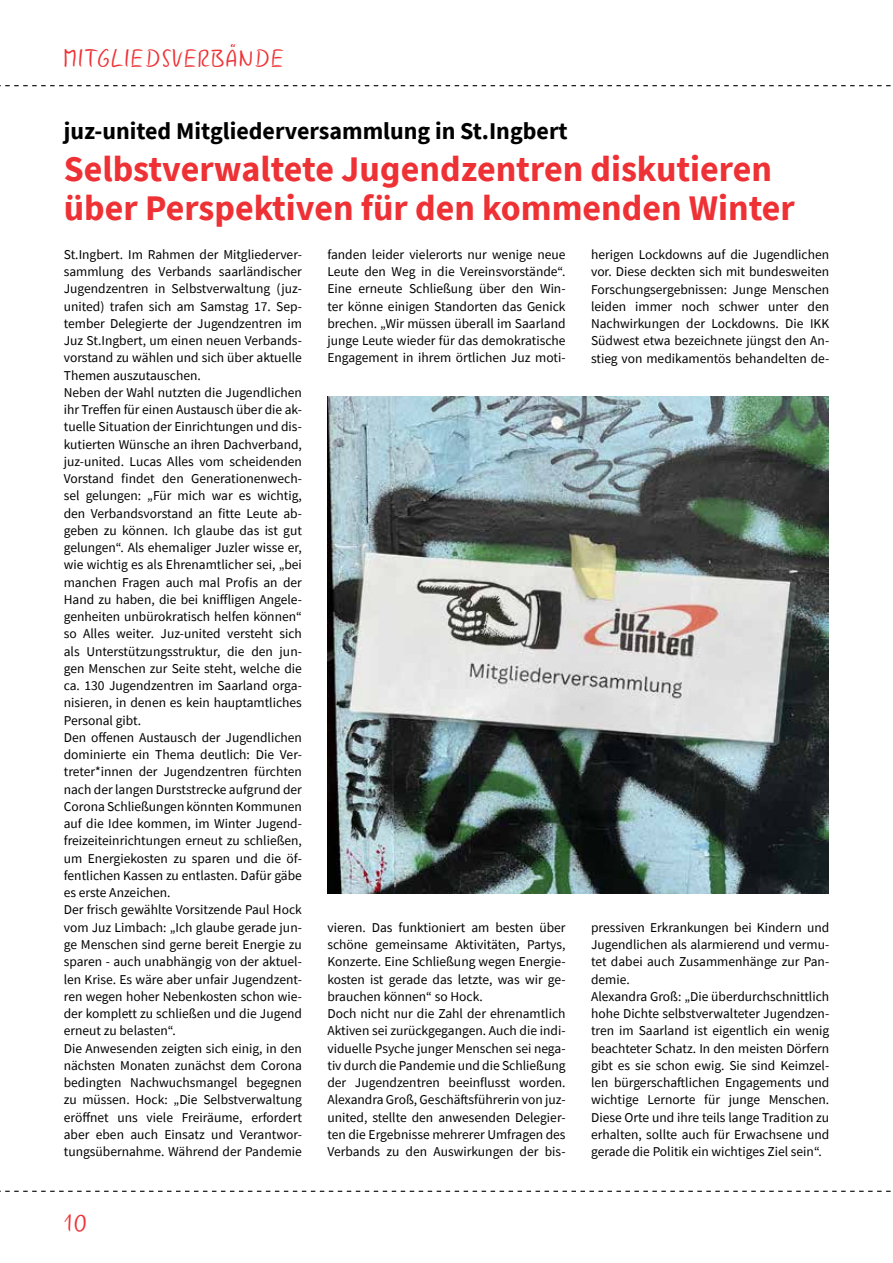
<style>
.page{position:relative;width:893px;height:1263px;background:#fff}
.page>*{position:absolute;margin:0;border:0;box-sizing:border-box;transform-origin:0 0}
.t1{font:700 36px/39px "Source Sans Pro";color:#ee3135}
.t2{font:25.5px "Gunny Rewritten";letter-spacing:.07em;color:#ee3135}
.t3{font:700 24px "Source Sans Pro";color:#000}
.t4{font:13.5px/17.2px "Source Sans Pro";color:#000}
</style>
<div class="page">
<svg style="left:0;top:85px;width:891px;height:1px"></svg>
<svg style="left:0;top:1191px;width:891px;height:1px"></svg>
<img style="left:327px;top:397px;width:501px;height:496px">
<h2 class="t2" style="left:64px;top:42px;width:221px">MITGLIEDSVERBÄNDE</h2>
<h3 class="t3" style="left:64px;top:115px;width:505px">juz-united Mitgliederversammlung in St.Ingbert</h3>
<h1 class="t1" style="left:64px;top:149px;width:732px">Selbstverwaltete Jugendzentren diskutieren über Perspektiven für den kommenden Winter</h1>
<p class="t4" style="left:64px;top:246px;width:240px">St.Ingbert. Im Rahmen der Mitgliederver&shy;sammlung des Verbands saarländischer Jugendzentren in Selbstverwaltung (juz&shy;united) trafen sich am Samstag 17. Sep&shy;tember Delegierte der Jugendzentren im Juz St.Ingbert, um einen neuen Verbands&shy;vorstand zu wählen und sich über aktuelle Themen auszutauschen.<br>Neben der Wahl nutzten die Jugendlichen ihr Treffen für einen Austausch über die ak&shy;tuelle Situation der Einrichtungen und dis&shy;kutierten Wünsche an ihren Dachverband, juz-united. Lucas Alles vom scheidenden Vorstand findet den Generationenwech&shy;sel gelungen: „Für mich war es wichtig, den Verbandsvorstand an fitte Leute ab&shy;geben zu können. Ich glaube das ist gut gelungen“. Als ehemaliger Juzler wisse er, wie wichtig es als Ehrenamtlicher sei, „bei manchen Fragen auch mal Profis an der Hand zu haben, die bei kniffligen Angele&shy;genheiten unbürokratisch helfen können“ so Alles weiter. Juz-united versteht sich als Unterstützungsstruktur, die den jun&shy;gen Menschen zur Seite steht, welche die ca. 130 Jugendzentren im Saarland orga&shy;nisieren, in denen es kein hauptamtliches Personal gibt.<br>Den offenen Austausch der Jugendlichen dominierte ein Thema deutlich: Die Ver&shy;treter*innen der Jugendzentren fürchten nach der langen Durststrecke aufgrund der Corona Schließungen könnten Kommunen auf die Idee kommen, im Winter Jugend&shy;freizeiteinrichtungen erneut zu schließen, um Energiekosten zu sparen und die öf&shy;fentlichen Kassen zu entlasten. Dafür gäbe es erste Anzeichen.<br>Der frisch gewählte Vorsitzende Paul Hock vom Juz Limbach: „Ich glaube gerade jun&shy;ge Menschen sind gerne bereit Energie zu sparen - auch unabhängig von der aktuel&shy;len Krise. Es wäre aber unfair Jugendzent&shy;ren wegen hoher Nebenkosten schon wie&shy;der komplett zu schließen und die Jugend erneut zu belasten“.<br>Die Anwesenden zeigten sich einig, in den nächsten Monaten zunächst dem Corona bedingten Nachwuchsmangel begegnen zu müssen. Hock: „Die Selbstverwaltung eröffnet uns viele Freiräume, erfordert aber eben auch Einsatz und Verantwor&shy;tungsübernahme. Während der Pandemie</p>
<p class="t4" style="left:327px;top:246px;width:240px;text-align:justify">fanden leider vielerorts nur wenige neue Leute den Weg in die Vereinsvorstände“.<br>Eine erneute Schließung über den Win&shy;ter könne einigen Standorten das Genick brechen. „Wir müssen überall im Saarland junge Leute wieder für das demokratische Engagement in ihrem örtlichen Juz moti-</p>
<p class="t4" style="left:327px;top:918px;width:240px">vieren. Das funktioniert am besten über schöne gemeinsame Aktivitäten, Partys, Konzerte. Eine Schließung wegen Energie&shy;kosten ist gerade das letzte, was wir ge&shy;brauchen können“ so Hock.<br>Doch nicht nur die Zahl der ehrenamtlich Aktiven sei zurückgegangen. Auch die indi&shy;viduelle Psyche junger Menschen sei nega&shy;tiv durch die Pandemie und die Schließung der Jugendzentren beeinflusst worden.<br>Alexandra Groß, Geschäftsführerin von juz&shy;united, stellte den anwesenden Delegier&shy;ten die Ergebnisse mehrerer Umfragen des Verbands zu den Auswirkungen der bis-</p>
<h2 class="t2" style="left:64px;top:1208px;width:24px">10</h2>
<p class="t4" style="left:591px;top:246px;width:240px;text-align:justify">herigen Lockdowns auf die Jugendlichen vor. Diese deckten sich mit bundesweiten Forschungsergebnissen: Junge Menschen leiden immer noch schwer unter den Nachwirkungen der Lockdowns. Die IKK Südwest etwa bezeichnete jüngst den An&shy;stieg von medikamentös behandelten de-</p>
<p class="t4" style="left:591px;top:919px;width:240px">pressiven Erkrankungen bei Kindern und Jugendlichen als alarmierend und vermu&shy;tet dabei auch Zusammenhänge zur Pan&shy;demie.<br>Alexandra Groß: „Die überdurchschnittlich hohe Dichte selbstverwalteter Jugendzen&shy;tren im Saarland ist eigentlich ein wenig beachteter Schatz. In den meisten Dörfern gibt es sie schon ewig. Sie sind Keimzel&shy;len bürgerschaftlichen Engagements und wichtige Lernorte für junge Menschen.<br>Diese Orte und ihre teils lange Tradition zu erhalten, sollte auch für Erwachsene und gerade die Politik ein wichtiges Ziel sein“.</p>
</div>
